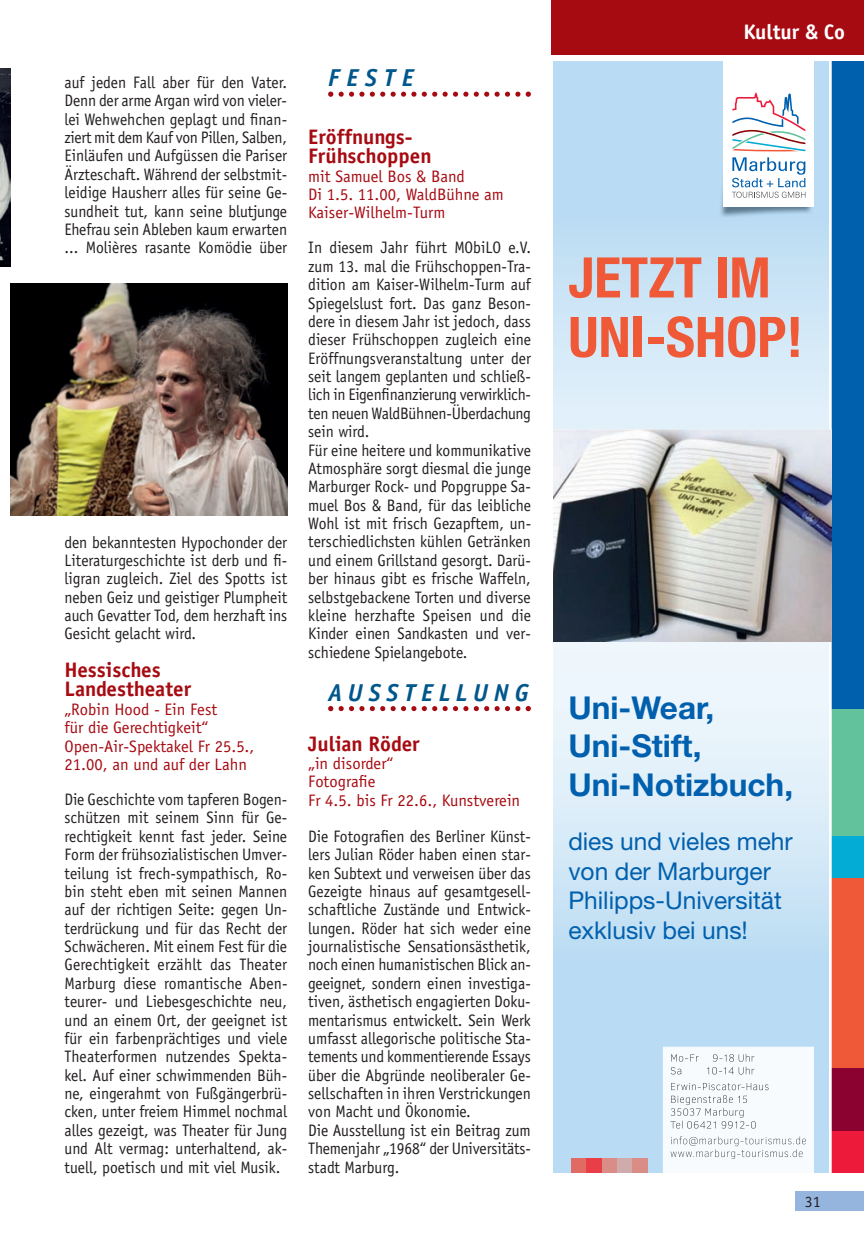
<style>
.page{position:relative;width:864px;height:1236px;background:#fff}
.page>*{position:absolute;margin:0;border:0;box-sizing:border-box;transform-origin:0 0}
.t1{font:700 condensed 56px/59.5px "Helvetica Neue";color:#f05937}
.t2{font:700 31.5px/38.5px "Helvetica Neue";color:#0160ae}
.t3{font:24.5px/29.8px "Helvetica Neue";color:#0160ae}
.t4{font:italic 700 24.5px "Officina Sans";color:#00578b}
.t5{font:700 21px/19.2px "Officina Sans";color:#a70b12}
.t6{font:700 21px "Officina Sans";color:#fff}
.t7{font:16.62px/18.4px "Officina Sans";color:#231f20;text-align:justify;scale:.94 1}
.t8{font:16.62px/18.4px "Officina Sans";color:#a70b12}
.t9{font:15.75px "Officina Sans";color:#231f20}
</style>
<div class="page">
<svg style="left:328px;top:91px;width:202px;height:6px"></svg>
<svg style="left:328px;top:706px;width:202px;height:5px"></svg>
<div style="left:551px;top:0;width:312px;height:55px;background:#a70b12"></div>
<div style="left:794px;top:1191px;width:69px;height:19px;background:#95b5de"></div>
<svg style="left:553px;top:62px;width:275px;height:1110px;background:#cde5f5"></svg>
<div style="left:829px;top:62px;width:34px;height:647px;background:#0160ae"></div>
<div style="left:829px;top:709px;width:34px;height:127px;background:#61c29c"></div>
<div style="left:829px;top:836px;width:34px;height:42px;background:#03acd4"></div>
<div style="left:829px;top:878px;width:34px;height:189px;background:#f05937"></div>
<div style="left:829px;top:1067px;width:34px;height:64px;background:#8b012f"></div>
<div style="left:829px;top:1131px;width:34px;height:41px;background:#ed1a3a"></div>
<div style="left:723px;top:62px;width:90px;height:145px;background:#fff"></div>
<svg style="left:732px;top:92px;width:74px;height:106px"></svg>
<svg style="left:662px;top:1046px;width:151px;height:126px"></svg>
<img style="left:671px;top:1053px;width:83px;height:8px">
<img style="left:670px;top:1066px;width:84px;height:8px">
<img style="left:671px;top:1082px;width:97px;height:8px">
<img style="left:671px;top:1094px;width:75px;height:10px">
<img style="left:670px;top:1107px;width:73px;height:10px">
<img style="left:670px;top:1120px;width:85px;height:8px">
<img style="left:670px;top:1136px;width:135px;height:9px">
<img style="left:670px;top:1149px;width:132px;height:9px">
<div style="left:571px;top:1158px;width:15px;height:14px;background:#e26a65"></div>
<div style="left:586px;top:1158px;width:15px;height:14px;background:#e93e48"></div>
<div style="left:601px;top:1158px;width:16px;height:14px;background:#da8c86"></div>
<div style="left:617px;top:1158px;width:15px;height:14px;background:#d0abac"></div>
<div style="left:632px;top:1158px;width:15px;height:14px;background:#da8c86"></div>
<hr style="left:828px;top:62px;width:3px;height:1110px;background:#fff">
<svg style="left:553px;top:62px;width:4px;height:6px"></svg>
<img style="left:553px;top:429px;width:277px;height:212px">
<img style="left:10px;top:284px;width:277px;height:231px">
<img style="left:0;top:69px;width:10px;height:197px">
<p class="t7" style="left:64px;top:74px;width:238px">auf jeden Fall aber für den Vater.<br>Denn der arme Argan wird von vieler&shy;lei Wehwehchen geplagt und finan&shy;ziert mit dem Kauf von Pillen, Salben, Einläufen und Aufgüssen die Pariser Ärzteschaft. Während der selbstmit&shy;leidige Hausherr alles für seine Ge&shy;sundheit tut, kann seine blutjunge Ehefrau sein Ableben kaum erwarten ... Molières rasante Komödie über</p>
<p class="t7" style="left:64px;top:534px;width:238px">den bekanntesten Hypochonder der Literaturgeschichte ist derb und fi&shy;ligran zugleich. Ziel des Spotts ist neben Geiz und geistiger Plumpheit auch Gevatter Tod, dem herzhaft ins Gesicht gelacht wird.</p>
<p class="t5" style="left:64px;top:662px;width:128px">Hessisches<br>Landestheater</p>
<p class="t8" style="left:64px;top:701px;width:191px">„Robin Hood - Ein Fest<br>für die Gerechtigkeit“<br>Open-Air-Spektakel Fr 25.5.,<br>21.00, an und auf der Lahn</p>
<p class="t7" style="left:64px;top:791px;width:238px">Die Geschichte vom tapferen Bogen&shy;schützen mit seinem Sinn für Ge&shy;rechtigkeit kennt fast jeder. Seine Form der frühsozialistischen Umver&shy;teilung ist frech-sympathisch, Ro&shy;bin steht eben mit seinen Mannen auf der richtigen Seite: gegen Un&shy;terdrückung und für das Recht der Schwächeren. Mit einem Fest für die Gerechtigkeit erzählt das Theater Marburg diese romantische Aben&shy;teurer- und Liebesgeschichte neu, und an einem Ort, der geeignet ist für ein farbenprächtiges und viele Theaterformen nutzendes Spekta&shy;kel. Auf einer schwimmenden Büh&shy;ne, eingerahmt von Fußgängerbrü&shy;cken, unter freiem Himmel nochmal alles gezeigt, was Theater für Jung und Alt vermag: unterhaltend, ak&shy;tuell, poetisch und mit viel Musik.</p>
<p class="t4" style="left:328px;top:69px;width:87px">F E S T E</p>
<p class="t5" style="left:308px;top:129px;width:125px">Eröffnungs-<br>Frühschoppen</p>
<p class="t8" style="left:308px;top:168px;width:197px">mit Samuel Bos &amp; Band<br>Di 1.5. 11.00, WaldBühne am<br>Kaiser-Wilhelm-Turm</p>
<p class="t7" style="left:308px;top:240px;width:238px;text-align:left">In diesem Jahr führt MObiLO e.V. zum 13. mal die Frühschoppen-Tra&shy;dition am Kaiser-Wilhelm-Turm auf Spiegelslust fort. Das ganz Beson&shy;dere in diesem Jahr ist jedoch, dass dieser Frühschoppen zugleich eine Eröffnungsveranstaltung unter der seit langem geplanten und schließ&shy;lich in Eigenfinanzierung verwirklich&shy;ten neuen WaldBühnen-Überdachung sein wird.<br>Für eine heitere und kommunikative Atmosphäre sorgt diesmal die junge Marburger Rock- und Popgruppe Sa&shy;muel Bos &amp; Band, für das leibliche Wohl ist mit frisch Gezapftem, un&shy;terschiedlichsten kühlen Getränken und einem Grillstand gesorgt. Darü&shy;ber hinaus gibt es frische Waffeln, selbstgebackene Torten und diverse kleine herzhafte Speisen und die Kinder einen Sandkasten und ver&shy;schiedene Spielangebote.</p>
<p class="t4" style="left:328px;top:683px;width:202px">A U S S T E L L U N G</p>
<p class="t5" style="left:308px;top:735px;width:113px">Julian Röder</p>
<p class="t8" style="left:308px;top:755px;width:213px">„in disorder“<br>Fotografie<br>Fr 4.5. bis Fr 22.6., Kunstverein</p>
<p class="t7" style="left:308px;top:828px;width:238px;text-align:left">Die Fotografien des Berliner Künst&shy;lers Julian Röder haben einen star&shy;ken Subtext und verweisen über das Gezeigte hinaus auf gesamtgesell&shy;schaftliche Zustände und Entwick&shy;lungen. Röder hat sich weder eine journalistische Sensationsästhetik, noch einen humanistischen Blick an&shy;geeignet, sondern einen investiga&shy;tiven, ästhetisch engagierten Doku&shy;mentarismus entwickelt. Sein Werk umfasst allegorische politische Sta&shy;tements und kommentierende Essays über die Abgründe neoliberaler Ge&shy;sellschaften in ihren Verstrickungen von Macht und Ökonomie.<br>Die Ausstellung ist ein Beitrag zum Themenjahr „1968“ der Universitäts&shy;stadt Marburg.</p>
<p class="t6" style="left:743px;top:24px;width:103px">Kultur &amp; Co</p>
<p class="t1" style="left:568px;top:244px;width:236px">JETZT IM<br>UNI-SHOP!</p>
<p class="t2" style="left:568px;top:690px;width:226px">Uni-Wear,<br>Uni-Stift,<br>Uni-Notizbuch,</p>
<p class="t3" style="left:568px;top:827px;width:226px">dies und vieles mehr von der Marburger<br>Philipps-Universität exklusiv bei uns!</p>
<p class="t9" style="left:804px;top:1195px;width:17px">31</p>
</div>
